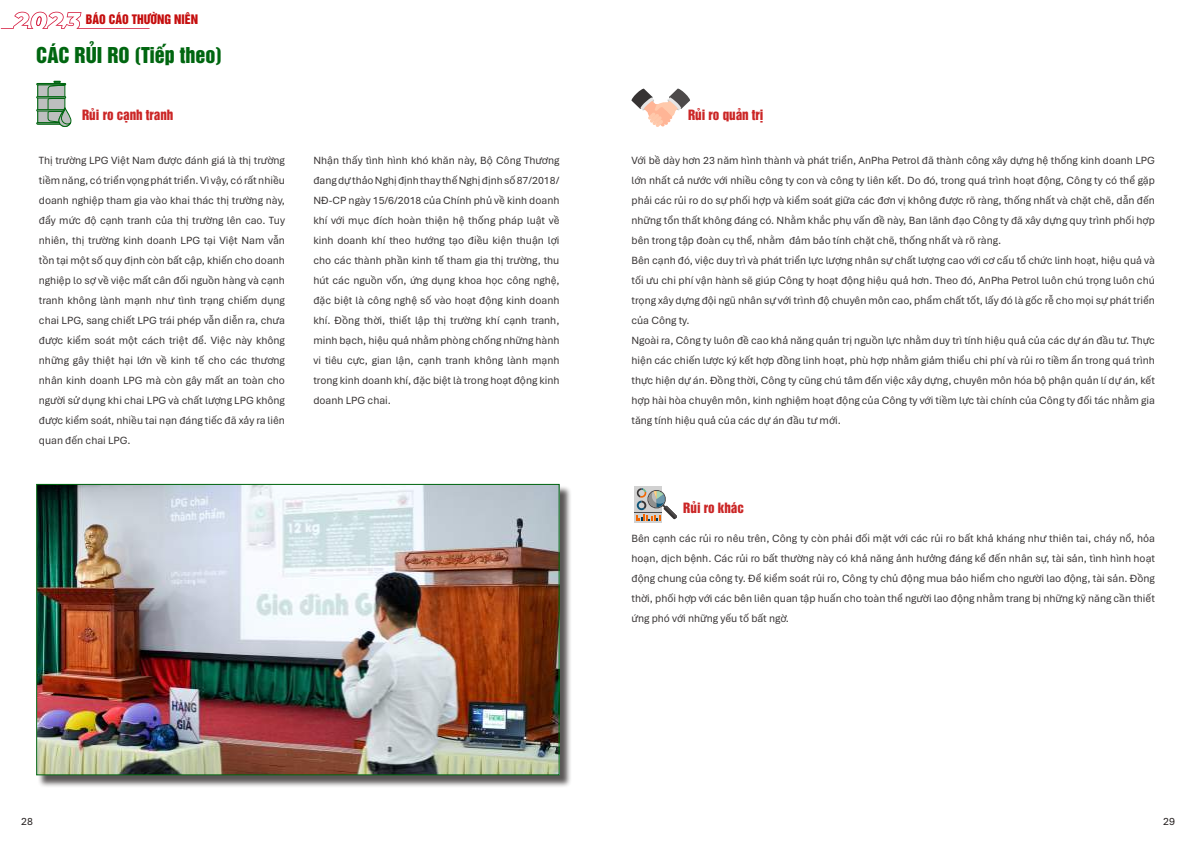
<style>
.page{position:relative;width:1191px;height:842px;background:#fff}
.page>*{position:absolute;margin:0;border:0;box-sizing:border-box;transform-origin:0 0}
.t1{font:20px "UTM Helvet Ins";color:#006610}
.t2{font:13px "UTM Helvet Ins";color:#cb2626}
.t3{font:12px "UTM Helvet Ins";color:#c50e0e}
.t4{font:11px/20px "Aptos";color:#393535;text-align:justify}
.t5{font:11px "Aptos";color:#241f1f}
</style>
<div class="page">
<svg style="left:631px;top:88px;width:59px;height:39px"></svg>
<div style="left:634px;top:486px;width:27px;height:36px;background:#d1d1d1"></div>
<svg style="left:634px;top:488px;width:43px;height:33px"></svg>
<div style="left:36px;top:83px;width:30px;height:2px;border:1px solid #006610"></div>
<div style="left:36px;top:122px;width:30px;height:2px;border:1px solid #006610"></div>
<div style="left:36px;top:109px;width:30px;height:2px;border:1px solid #006610"></div>
<div style="left:36px;top:96px;width:30px;height:2px;border:1px solid #006610"></div>
<svg style="left:37px;top:81px;width:35px;height:46px"></svg>
<div style="left:38px;top:485px;width:534px;height:303px;background:#241f1f;opacity:.75"></div>
<img style="left:38px;top:486px;width:519px;height:287px">
<div style="left:36px;top:484px;width:523px;height:291px;border:1px solid #006610"></div>
<svg style="left:1px;top:12px;width:148px;height:17px"></svg>
<p class="t3" style="left:86px;top:10px;width:114px">BÁO CÁO THƯỜNG NIÊN</p>
<h1 class="t1" style="left:36px;top:39px;width:187px">CÁC RỦI RO (Tiếp theo)</h1>
<p class="t2" style="left:82px;top:104px;width:93px">Rủi ro cạnh tranh</p>
<p class="t4" style="left:39px;top:150px;width:248px">Thị trường LPG Việt Nam được đánh giá là thị trường tiềm năng, có triển vọng phát triển. Vì vậy, có rất nhiều doanh nghiệp tham gia vào khai thác thị trường này, đẩy mức độ cạnh tranh của thị trường lên cao. Tuy nhiên, thị trường kinh doanh LPG tại Việt Nam vẫn tồn tại một số quy định còn bất cập, khiến cho doanh nghiệp lo sợ về việc mất cân đối nguồn hàng và cạnh tranh không lành mạnh như tình trạng chiếm dụng chai LPG, sang chiết LPG trái phép vẫn diễn ra, chưa được kiểm soát một cách triệt để. Việc này không những gây thiệt hại lớn về kinh tế cho các thương nhân kinh doanh LPG mà còn gây mất an toàn cho người sử dụng khi chai LPG và chất lượng LPG không được kiểm soát, nhiều tai nạn đáng tiếc đã xảy ra liên quan đến chai LPG.</p>
<p class="t4" style="left:313px;top:150px;width:248px">Nhận thấy tình hình khó khăn này, Bộ Công Thương đang dự thảo Nghị định thay thế Nghị định số 87/2018/ NĐ-CP ngày 15/6/2018 của Chính phủ về kinh doanh khí với mục đích hoàn thiện hệ thống pháp luật về kinh doanh khí theo hướng tạo điều kiện thuận lợi cho các thành phần kinh tế tham gia thị trường, thu hút các nguồn vốn, ứng dụng khoa học công nghệ, đặc biệt là công nghệ số vào hoạt động kinh doanh khí. Đồng thời, thiết lập thị trường khí cạnh tranh, minh bạch, hiệu quả nhằm phòng chống những hành vi tiêu cực, gian lận, cạnh tranh không lành mạnh trong kinh doanh khí, đặc biệt là trong hoạt động kinh doanh LPG chai.</p>
<p class="t4" style="left:631px;top:150px;width:525px;text-align:left">Với bề dày hơn 23 năm hình thành và phát triển, AnPha Petrol đã thành công xây dựng hệ thống kinh doanh LPG lớn nhất cả nước với nhiều công ty con và công ty liên kết. Do đó, trong quá trình hoạt động, Công ty có thể gặp phải các rủi ro do sự phối hợp và kiểm soát giữa các đơn vị không được rõ ràng, thống nhất và chặt chẽ, dẫn đến những tổn thất không đáng có. Nhằm khắc phụ vấn đề này, Ban lãnh đạo Công ty đã xây dựng quy trình phối hợp bên trong tập đoàn cụ thể, nhằm đảm bảo tính chặt chẽ, thống nhất và rõ ràng.<br>Bên cạnh đó, việc duy trì và phát triển lực lượng nhân sự chất lượng cao với cơ cấu tổ chức linh hoạt, hiệu quả và tối ưu chi phí vận hành sẽ giúp Công ty hoạt động hiệu quả hơn. Theo đó, AnPha Petrol luôn chú trọng luôn chú trọng xây dựng đội ngũ nhân sự với trình độ chuyên môn cao, phẩm chất tốt, lấy đó là gốc rễ cho mọi sự phát triển của Công ty.<br>Ngoài ra, Công ty luôn đề cao khả năng quản trị nguồn lực nhằm duy trì tính hiệu quả của các dự án đầu tư. Thực hiện các chiến lược ký kết hợp đồng linh hoạt, phù hợp nhằm giảm thiểu chi phí và rủi ro tiềm ẩn trong quá trình thực hiện dự án. Đồng thời, Công ty cũng chú tâm đến việc xây dựng, chuyên môn hóa bộ phận quản lí dự án, kết hợp hài hòa chuyên môn, kinh nghiệm hoạt động của Công ty với tiềm lực tài chính của Công ty đối tác nhằm gia tăng tính hiệu quả của các dự án đầu tư mới.</p>
<p class="t2" style="left:688px;top:104px;width:77px">Rủi ro quản trị</p>
<p class="t2" style="left:683px;top:498px;width:62px">Rủi ro khác</p>
<p class="t4" style="left:631px;top:528px;width:525px">Bên cạnh các rủi ro nêu trên, Công ty còn phải đối mặt với các rủi ro bất khả kháng như thiên tai, cháy nổ, hỏa hoạn, dịch bệnh. Các rủi ro bất thường này có khả năng ảnh hưởng đáng kể đến nhân sự, tài sản, tình hình hoạt động chung của công ty. Để kiểm soát rủi ro, Công ty chủ động mua bảo hiểm cho người lao động, tài sản. Đồng thời, phối hợp với các bên liên quan tập huấn cho toàn thể người lao động nhằm trang bị những kỹ năng cần thiết ứng phó với những yếu tố bất ngờ.</p>
<p class="t5" style="left:21px;top:814px;width:13px">28</p>
<p class="t5" style="left:1163px;top:814px;width:13px">29</p>
</div>
